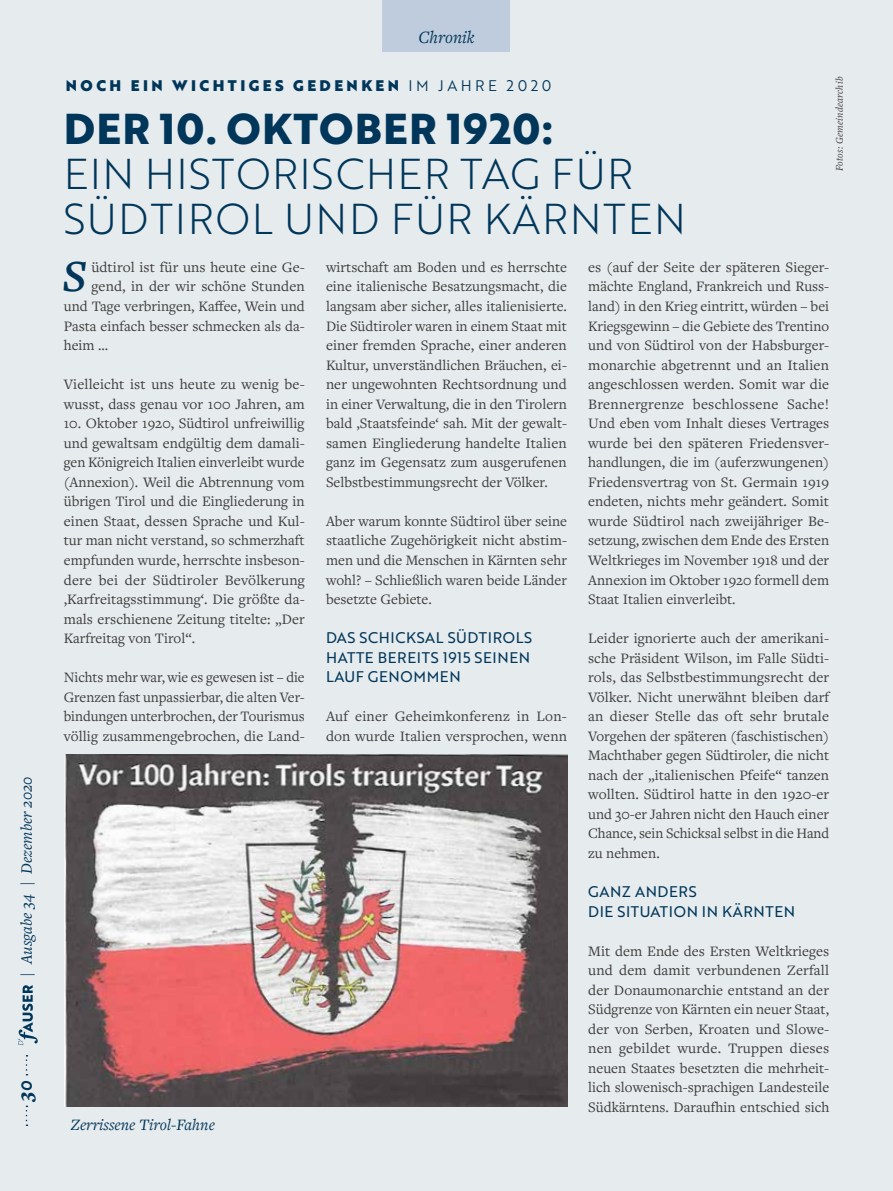
<style>
.page{position:relative;width:893px;height:1191px;background:#e6ebee}
.page>*{position:absolute;margin:0;border:0;box-sizing:border-box;transform-origin:0 0}
.t1{font:italic 600 46.2px "Freight Text Pro";color:#003659}
.t2{font:42px/45px "Brother 1816 Light";letter-spacing:.04em;color:#003659}
.t3{font:700 42px "Brother 1816 Extra";letter-spacing:.03em;color:#003659}
.t4{font:italic 900 21px "Freight Text Pro";color:#003659}
.t5{font:italic 18px "Freight Text Pro";color:#003659}
.t6{font:italic 16.5px "Freight Text Pro";color:#003659}
.t7{font:15px/19.5px "Freight Text Pro";color:#3c3c3b;text-align:justify}
.t8{font:15px/19.5px "Brother 1816 Regular";letter-spacing:.04em;color:#003659}
.t9{font:15px "Brother 1816 Black";letter-spacing:.23em;color:#003659}
.t10{font:italic 10.5px "Freight Text Pro";letter-spacing:.02em;color:#3c3c3b}
.s1{font-family:"Brother 1816 Book"}
</style>
<div class="page">
<img style="left:65px;top:754px;width:503px;height:352px">
<div style="left:383px;top:0;width:127px;height:51px;background:#bfccdd"></div>
<p class="t6" style="left:16px;top:976px;width:202px;rotate:-90deg">| Ausgabe 34 | Dezember 2020</p>
<h3 class="t4" style="left:11px;top:1100px;width:22px;rotate:-90deg">30</h3>
<p class="t5" style="left:418px;top:25px;width:58px">Chronik</p>
<p class="t10" style="left:833px;top:171px;width:96px;rotate:-90deg">Fotos: Gemeindearchib</p>
<p class="t9" style="left:66px;top:74px;width:487px">NOCH EIN WICHTIGES GEDENKEN <span class="s1">IM JAHRE 2020</span></p>
<h2 class="t3" style="left:64px;top:97px;width:491px">DER 10. OKTOBER 1920:</h2>
<h2 class="t2" style="left:64px;top:150px;width:624px">EIN HISTORISCHER TAG FÜR<br>SÜDTIROL UND FÜR KÄRNTEN</h2>
<h1 class="t1" style="left:63px;top:246px;width:25px">S</h1>
<p class="t7" style="left:91px;top:257px;width:215px">üdtirol ist für uns heute eine Ge-</p>
<p class="t7" style="left:588px;top:257px;width:243px">es (auf der Seite der späteren Sieger&shy;mächte England, Frankreich und Russ&shy;land) in den Krieg eintritt, würden – bei Kriegsgewinn – die Gebiete des Trentino und von Südtirol von der Habsburger&shy;monarchie abgetrennt und an Italien angeschlossen werden. Somit war die Brennergrenze beschlossene Sache!<br>Und eben vom Inhalt dieses Vertrages wurde bei den späteren Friedensver&shy;handlungen, die im (auferzwungenen)<br>Friedensvertrag von St. Germain 1919 endeten, nichts mehr geändert. Somit wurde Südtirol nach zweijähriger Be&shy;setzung, zwischen dem Ende des Ersten Weltkrieges im November 1918 und der Annexion im Oktober 1920 formell dem Staat Italien einverleibt.</p>
<p class="t7" style="left:588px;top:628px;width:243px">Leider ignorierte auch der amerikani&shy;sche Präsident Wilson, im Falle Südti&shy;rols, das Selbstbestimmungsrecht der Völker. Nicht unerwähnt bleiben darf an dieser Stelle das oft sehr brutale Vorgehen der späteren (faschistischen)</p>
<p class="t7" style="left:326px;top:257px;width:243px">wirtschaft am Boden und es herrschte eine italienische Besatzungsmacht, die langsam aber sicher, alles italienisierte.<br>Die Südtiroler waren in einem Staat mit einer fremden Sprache, einer anderen Kultur, unverständlichen Bräuchen, ei&shy;ner ungewohnten Rechtsordnung und in einer Verwaltung, die in den Tirolern bald ‚Staatsfeinde‘ sah. Mit der gewalt&shy;samen Eingliederung handelte Italien ganz im Gegensatz zum ausgerufenen Selbstbestimmungsrecht der Völker.</p>
<p class="t7" style="left:326px;top:511px;width:242px">Aber warum konnte Südtirol über seine staatliche Zugehörigkeit nicht abstim&shy;men und die Menschen in Kärnten sehr wohl? – Schließlich waren beide Länder besetzte Gebiete.</p>
<p class="t8" style="left:326px;top:627px;width:208px">DAS SCHICKSAL SÜDTIROLS<br>HATTE BEREITS 1915 SEINEN<br>LAUF GENOMMEN</p>
<p class="t7" style="left:326px;top:706px;width:243px">Auf einer Geheimkonferenz in Lon&shy;don wurde Italien versprochen, wenn</p>
<p class="t7" style="left:91px;top:276px;width:215px">gend, in der wir schöne Stunden</p>
<p class="t7" style="left:64px;top:296px;width:242px">und Tage verbringen, Kaffee, Wein und</p>
<p class="t7" style="left:64px;top:315px;width:242px">Pasta einfach besser schmecken als da-</p>
<p class="t7" style="left:64px;top:335px;width:46px">heim ...</p>
<p class="t7" style="left:64px;top:374px;width:242px">Vielleicht ist uns heute zu wenig be&shy;wusst, dass genau vor 100 Jahren, am</p>
<p class="t7" style="left:64px;top:413px;width:243px">10. Oktober 1920, Südtirol unfreiwillig und gewaltsam endgültig dem damali&shy;gen Königreich Italien einverleibt wurde (Annexion). Weil die Abtrennung vom übrigen Tirol und die Eingliederung in einen Staat, dessen Sprache und Kul&shy;tur man nicht verstand, so schmerzhaft empfunden wurde, herrschte insbeson&shy;dere bei der Südtiroler Bevölkerung ‚Karfreitagsstimmung‘. Die größte da&shy;mals erschienene Zeitung titelte: „Der Karfreitag von Tirol“.</p>
<p class="t7" style="left:64px;top:667px;width:242px">Nichts mehr war, wie es gewesen ist – die Grenzen fast unpassierbar, die alten Ver&shy;bindungen unterbrochen, der Tourismus völlig zusammengebrochen, die Land-</p>
<p class="t6" style="left:71px;top:1113px;width:145px">Zerrissene Tirol-Fahne</p>
<p class="t7" style="left:588px;top:745px;width:243px">Machthaber gegen Südtiroler, die nicht nach der „italienischen Pfeife“ tanzen wollten. Südtirol hatte in den 1920-er und 30-er Jahren nicht den Hauch einer Chance, sein Schicksal selbst in die Hand zu nehmen.</p>
<p class="t8" style="left:588px;top:881px;width:209px">GANZ ANDERS<br>DIE SITUATION IN KÄRNTEN</p>
<p class="t7" style="left:588px;top:940px;width:243px">Mit dem Ende des Ersten Weltkrieges und dem damit verbundenen Zerfall der Donaumonarchie entstand an der Südgrenze von Kärnten ein neuer Staat, der von Serben, Kroaten und Slowe&shy;nen gebildet wurde. Truppen dieses neuen Staates besetzten die mehrheit&shy;lich slowenisch-sprachigen Landesteile Südkärntens. Daraufhin entschied sich</p>
</div>
